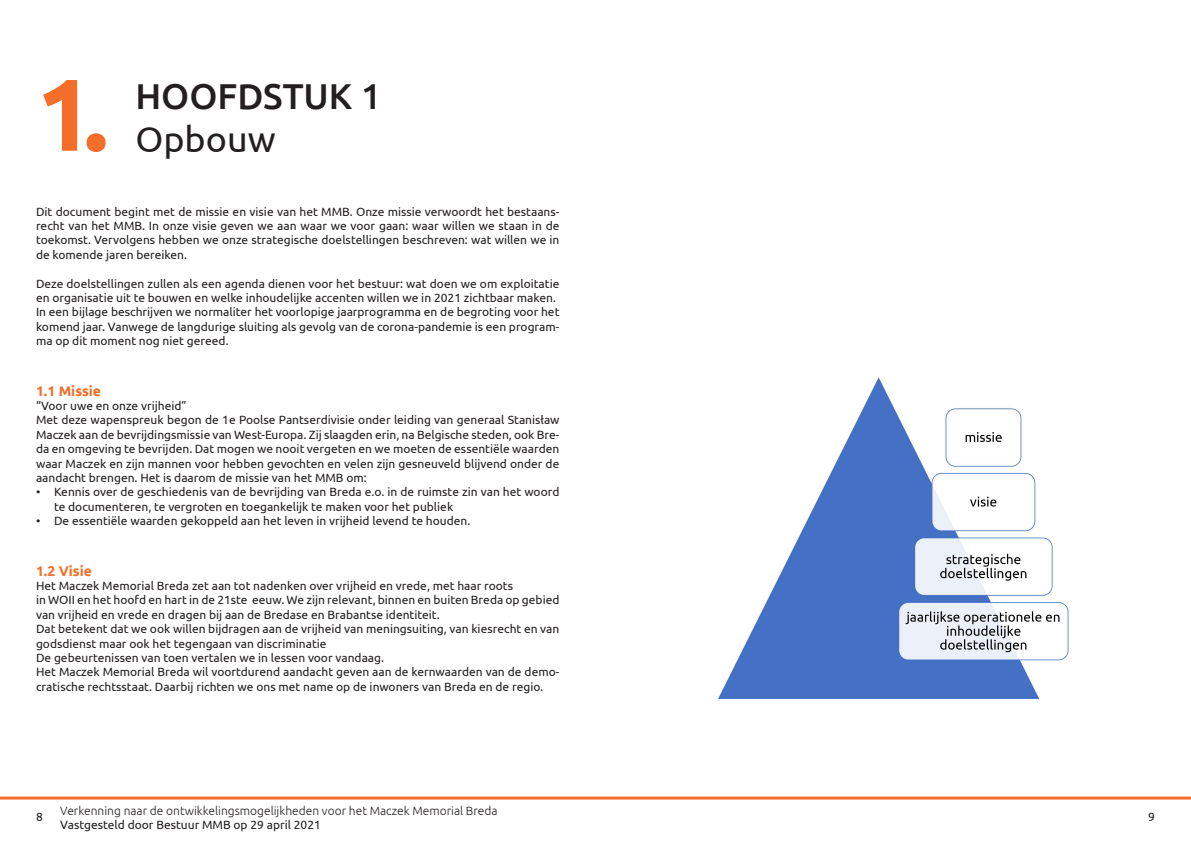
<style>
.page{position:relative;width:1191px;height:842px;background:#fff}
.page>*{position:absolute;margin:0;border:0;box-sizing:border-box;transform-origin:0 0}
.t1{font:700 102px "Ubuntu";color:#f36e28}
.t2{font:500 36px "Ubuntu";color:#231f20}
.t3{font:36px "Ubuntu";color:#231f20}
.t4{font:700 14px "Ubuntu";color:#f36e28}
.t5{font:12px/14.4px "Ubuntu";color:#231f20}
.t6{font:300 12px "Ubuntu";color:#231f20}
</style>
<div class="page">
<hr style="left:0;top:796px;width:1191px;height:3px;background:#f36e2a">
<img style="left:718px;top:377px;width:351px;height:321px">
<p class="t1" style="left:36px;top:53px;width:74px">1.</p>
<p class="t2" style="left:135px;top:73px;width:247px">HOOFDSTUK 1</p>
<p class="t3" style="left:135px;top:117px;width:142px">Opbouw</p>
<p class="t5" style="left:36px;top:204px;width:525px;text-align:justify">Dit document begint met de missie en visie van het MMB. Onze missie verwoordt het bestaans&shy;recht van het MMB. In onze visie geven we aan waar we voor gaan: waar willen we staan in de toekomst. Vervolgens hebben we onze strategische doelstellingen beschreven: wat willen we in de komende jaren bereiken.</p>
<p class="t5" style="left:36px;top:276px;width:525px">Deze doelstellingen zullen als een agenda dienen voor het bestuur: wat doen we om exploitatie en organisatie uit te bouwen en welke inhoudelijke accenten willen we in 2021 zichtbaar maken.</p>
<p class="t5" style="left:36px;top:304px;width:525px;text-align:justify">In een bijlage beschrijven we normaliter het voorlopige jaarprogramma en de begroting voor het komend jaar. Vanwege de langdurige sluiting als gevolg van de corona-pandemie is een program&shy;ma op dit moment nog niet gereed.</p>
<p class="t4" style="left:36px;top:382px;width:67px">1.1 Missie</p>
<p class="t5" style="left:36px;top:398px;width:152px">“Voor uwe en onze vrijheid”</p>
<p class="t5" style="left:36px;top:412px;width:525px;text-align:justify">Met deze wapenspreuk begon de 1e Poolse Pantserdivisie onder leiding van generaal Stanisław Maczek aan de bevrijdingsmissie van West-Europa. Zij slaagden erin, na Belgische steden, ook Bre&shy;da en omgeving te bevrijden. Dat mogen we nooit vergeten en we moeten de essentiële waarden waar Maczek en zijn mannen voor hebben gevochten en velen zijn gesneuveld blijvend onder de aandacht brengen. Het is daarom de missie van het MMB om:</p>
<p class="t5" style="left:54px;top:484px;width:507px;text-indent:-18px">• Kennis over de geschiedenis van de bevrijding van Breda e.o. in de ruimste zin van het woord te documenteren, te vergroten en toegankelijk te maken voor het publiek</p>
<p class="t5" style="left:36px;top:513px;width:436px">• De essentiële waarden gekoppeld aan het leven in vrijheid levend te houden.</p>
<p class="t4" style="left:36px;top:562px;width:57px">1.2 Visie</p>
<p class="t5" style="left:36px;top:578px;width:478px">Het Maczek Memorial Breda zet aan tot nadenken over vrijheid en vrede, met haar roots</p>
<p class="t5" style="left:36px;top:592px;width:525px">in WOII en het hoofd en hart in de 21ste eeuw. We zijn relevant, binnen en buiten Breda op gebied van vrijheid en vrede en dragen bij aan de Bredase en Brabantse identiteit.</p>
<p class="t5" style="left:36px;top:621px;width:525px">Dat betekent dat we ook willen bijdragen aan de vrijheid van meningsuiting, van kiesrecht en van godsdienst maar ook het tegengaan van discriminatie</p>
<p class="t5" style="left:36px;top:650px;width:349px">De gebeurtenissen van toen vertalen we in lessen voor vandaag.</p>
<p class="t5" style="left:36px;top:664px;width:525px">Het Maczek Memorial Breda wil voortdurend aandacht geven aan de kernwaarden van de demo&shy;cratische rechtsstaat. Daarbij richten we ons met name op de inwoners van Breda en de regio.</p>
<p class="t6" style="left:60px;top:803px;width:439px">Verkenning naar de ontwikkelingsmogelijkheden voor het Maczek Memorial Breda</p>
<p class="t5" style="left:60px;top:817px;width:262px">Vastgesteld door Bestuur MMB op 29 april 2021</p>
<p class="t5" style="left:36px;top:809px;width:8px">8</p>
<p class="t5" style="left:1148px;top:809px;width:8px">9</p>
</div>
